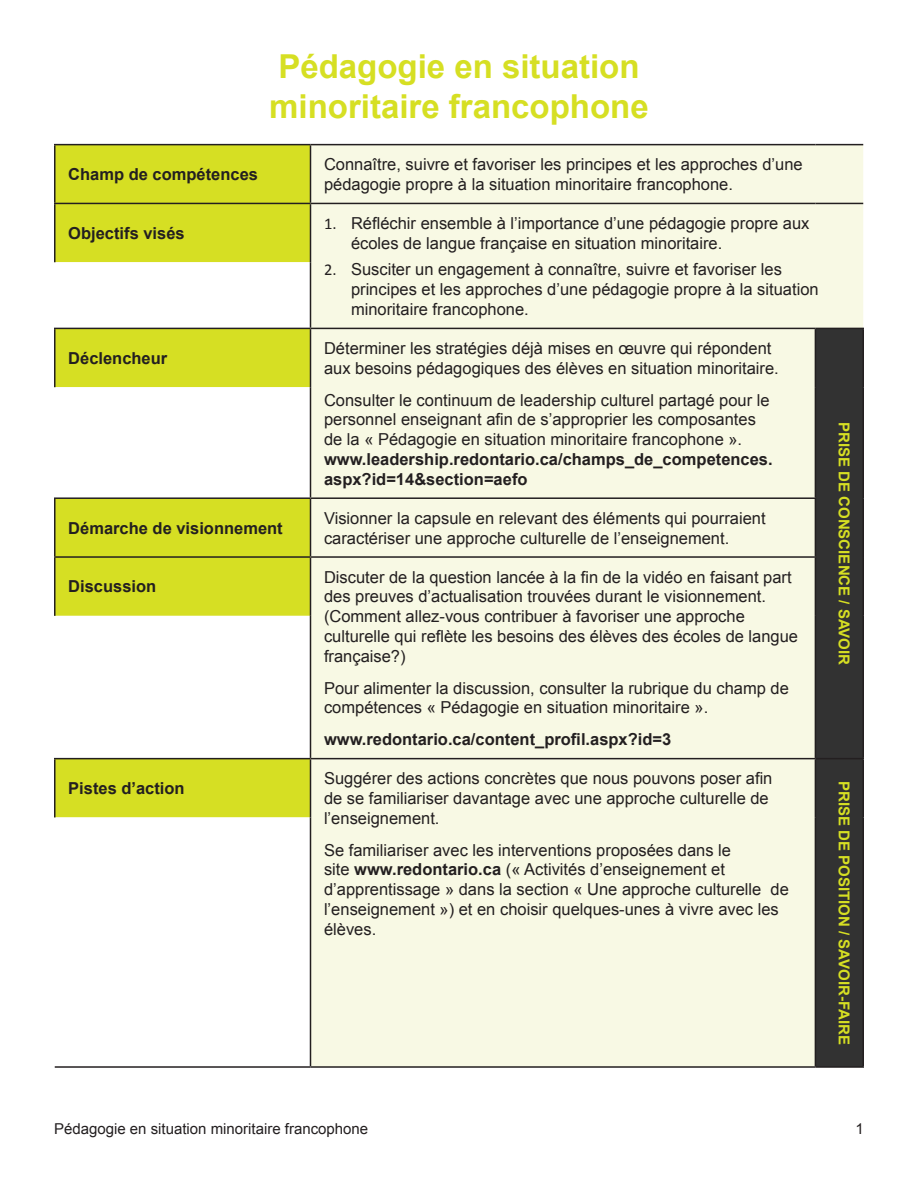
<style>
.page{position:relative;width:918px;height:1188px;background:#fff}
.page>*{position:absolute;margin:0;border:0;box-sizing:border-box;transform-origin:0 0}
.Titre{font:700 33px/39.6px "Arial";color:#d6df23}
.chiffre{font:16.5px/19.8px "Arial";color:#231f20}
.t1{font:700 16.5px "Arial";color:#231f20}
.t2{font:700 15px "Arial";color:#d6df23}
.Bas_de_page{font:15px "Arial";color:#231f20}
.s1{font-family:"Calibri"}
.s2{font-weight:700}
</style>
<div class="page">
<div style="left:56px;top:145px;width:254px;height:117px;background:#d6df23"></div>
<div style="left:311px;top:145px;width:552px;height:921px;background:#f8f9e4"></div>
<svg style="left:55px;top:262px;width:255px;height:804px"></svg>
<div style="left:816px;top:329px;width:46px;height:737px;background:#323232"></div>
<hr style="left:54px;top:144px;width:256px;height:1px;background:#231f20">
<hr style="left:54px;top:145px;width:2px;height:58px;background:#231f20">
<hr style="left:310px;top:144px;width:505px;height:1px;background:#231f20">
<hr style="left:310px;top:145px;width:1px;height:58px;background:#231f20">
<hr style="left:815px;top:144px;width:48px;height:1px;background:#231f20">
<hr style="left:54px;top:203px;width:256px;height:1px;background:#231f20">
<hr style="left:54px;top:204px;width:2px;height:58px;background:#231f20">
<hr style="left:310px;top:203px;width:505px;height:1px;background:#231f20">
<hr style="left:310px;top:204px;width:1px;height:58px;background:#231f20">
<hr style="left:815px;top:203px;width:48px;height:1px;background:#231f20">
<hr style="left:310px;top:262px;width:1px;height:66px;background:#231f20">
<hr style="left:54px;top:328px;width:256px;height:1px;background:#231f20">
<hr style="left:54px;top:329px;width:2px;height:58px;background:#231f20">
<hr style="left:310px;top:328px;width:505px;height:1px;background:#231f20">
<hr style="left:310px;top:329px;width:1px;height:58px;background:#231f20">
<hr style="left:815px;top:328px;width:49px;height:1px;background:#231f20">
<hr style="left:815px;top:329px;width:1px;height:58px;background:#231f20">
<hr style="left:862px;top:329px;width:2px;height:58px;background:#231f20">
<hr style="left:310px;top:387px;width:1px;height:110px;background:#231f20">
<hr style="left:815px;top:387px;width:1px;height:110px;background:#231f20">
<hr style="left:862px;top:387px;width:2px;height:111px;background:#231f20">
<hr style="left:54px;top:497px;width:256px;height:2px;background:#231f20">
<hr style="left:54px;top:499px;width:2px;height:57px;background:#231f20">
<hr style="left:310px;top:497px;width:506px;height:2px;background:#231f20">
<hr style="left:310px;top:499px;width:1px;height:57px;background:#231f20">
<hr style="left:815px;top:499px;width:1px;height:57px;background:#231f20">
<hr style="left:862px;top:498px;width:2px;height:59px;background:#231f20">
<hr style="left:54px;top:556px;width:256px;height:2px;background:#231f20">
<hr style="left:54px;top:558px;width:2px;height:58px;background:#231f20">
<hr style="left:310px;top:556px;width:506px;height:2px;background:#231f20">
<hr style="left:310px;top:558px;width:1px;height:58px;background:#231f20">
<hr style="left:815px;top:558px;width:1px;height:58px;background:#231f20">
<hr style="left:862px;top:557px;width:2px;height:59px;background:#231f20">
<hr style="left:310px;top:616px;width:1px;height:142px;background:#231f20">
<hr style="left:815px;top:616px;width:1px;height:142px;background:#231f20">
<hr style="left:862px;top:616px;width:2px;height:142px;background:#231f20">
<hr style="left:54px;top:758px;width:256px;height:1px;background:#231f20">
<hr style="left:54px;top:759px;width:2px;height:58px;background:#231f20">
<hr style="left:310px;top:758px;width:505px;height:1px;background:#231f20">
<hr style="left:310px;top:759px;width:1px;height:58px;background:#231f20">
<hr style="left:815px;top:758px;width:49px;height:1px;background:#231f20">
<hr style="left:815px;top:759px;width:1px;height:58px;background:#231f20">
<hr style="left:862px;top:759px;width:2px;height:58px;background:#231f20">
<hr style="left:310px;top:817px;width:1px;height:249px;background:#231f20">
<hr style="left:815px;top:817px;width:1px;height:249px;background:#231f20">
<hr style="left:862px;top:817px;width:2px;height:249px;background:#231f20">
<hr style="left:55px;top:1066px;width:255px;height:2px;background:#231f20">
<hr style="left:310px;top:1066px;width:505px;height:2px;background:#231f20">
<hr style="left:815px;top:1066px;width:49px;height:2px;background:#231f20">
<p class="Titre" style="left:269px;top:48px;width:381px">Pédagogie en situation minoritaire francophone</p>
<p class="t1" style="left:68px;top:163px;width:191px">Champ de compétences</p>
<p class="chiffre" style="left:324px;top:155px;width:480px">Connaître, suivre et favoriser les principes et les approches d’une pédagogie propre à la situation minoritaire francophone.</p>
<p class="t1" style="left:68px;top:222px;width:118px">Objectifs visés</p>
<p class="chiffre" style="left:351px;top:213px;width:460px;text-indent:-27px"><span class="s1">1.</span> Réfléchir ensemble à l’importance d’une pédagogie propre aux écoles de langue française en situation minoritaire.</p>
<p class="chiffre" style="left:351px;top:260px;width:469px;text-indent:-27px"><span class="s1">2.</span> Susciter un engagement à connaître, suivre et favoriser les principes et les approches d’une pédagogie propre à la situation minoritaire francophone.</p>
<p class="t1" style="left:68px;top:347px;width:101px">Déclencheur</p>
<p class="chiffre" style="left:324px;top:338px;width:456px">Déterminer les stratégies déjà mises en œuvre qui répondent aux besoins pédagogiques des élèves en situation minoritaire.</p>
<p class="chiffre" style="left:324px;top:390px;width:450px">Consulter le continuum de leadership culturel partagé pour le personnel enseignant afin de s’approprier les composantes de la « Pédagogie en situation minoritaire francophone ». <span class="s2">www.leadership.redontario.ca/champs_de_competences. aspx?id=14&amp;section=aefo</span></p>
<p class="t1" style="left:68px;top:517px;width:216px">Démarche de visionnement</p>
<p class="chiffre" style="left:324px;top:508px;width:443px">Visionner la capsule en relevant des éléments qui pourraient caractériser une approche culturelle de l’enseignement.</p>
<p class="t1" style="left:68px;top:576px;width:90px">Discussion</p>
<p class="chiffre" style="left:324px;top:567px;width:476px">Discuter de la question lancée à la fin de la vidéo en faisant part des preuves d’actualisation trouvées durant le visionnement. (Comment allez-vous contribuer à favoriser une approche culturelle qui reflète les besoins des élèves des écoles de langue française?)</p>
<p class="chiffre" style="left:324px;top:678px;width:466px">Pour alimenter la discussion, consulter la rubrique du champ de compétences « Pédagogie en situation minoritaire ».</p>
<p class="t1" style="left:324px;top:728px;width:349px">www.redontario.ca/content_profil.aspx?id=3</p>
<p class="t1" style="left:68px;top:777px;width:118px">Pistes d’action</p>
<p class="chiffre" style="left:324px;top:769px;width:450px">Suggérer des actions concrètes que nous pouvons poser afin de se familiariser davantage avec une approche culturelle de l’enseignement.</p>
<p class="chiffre" style="left:324px;top:840px;width:466px">Se familiariser avec les interventions proposées dans le<br>site <span class="s2">www.redontario.ca</span> (« Activités d’enseignement et d’apprentissage » dans la section « Une approche culturelle de l’enseignement ») et en choisir quelques-unes à vivre avec les élèves.</p>
<p class="t2" style="left:854px;top:422px;width:245px;rotate:90deg">PRISE DE CONSCIENCE / SAVOIR</p>
<p class="t2" style="left:854px;top:781px;width:265px;rotate:90deg">PRISE DE POSITION / SAVOIR-FAIRE</p>
<p class="Bas_de_page" style="left:54px;top:1119px;width:316px">Pédagogie en situation minoritaire francophone</p>
<p class="Bas_de_page" style="left:856px;top:1119px;width:10px">1</p>
</div>
